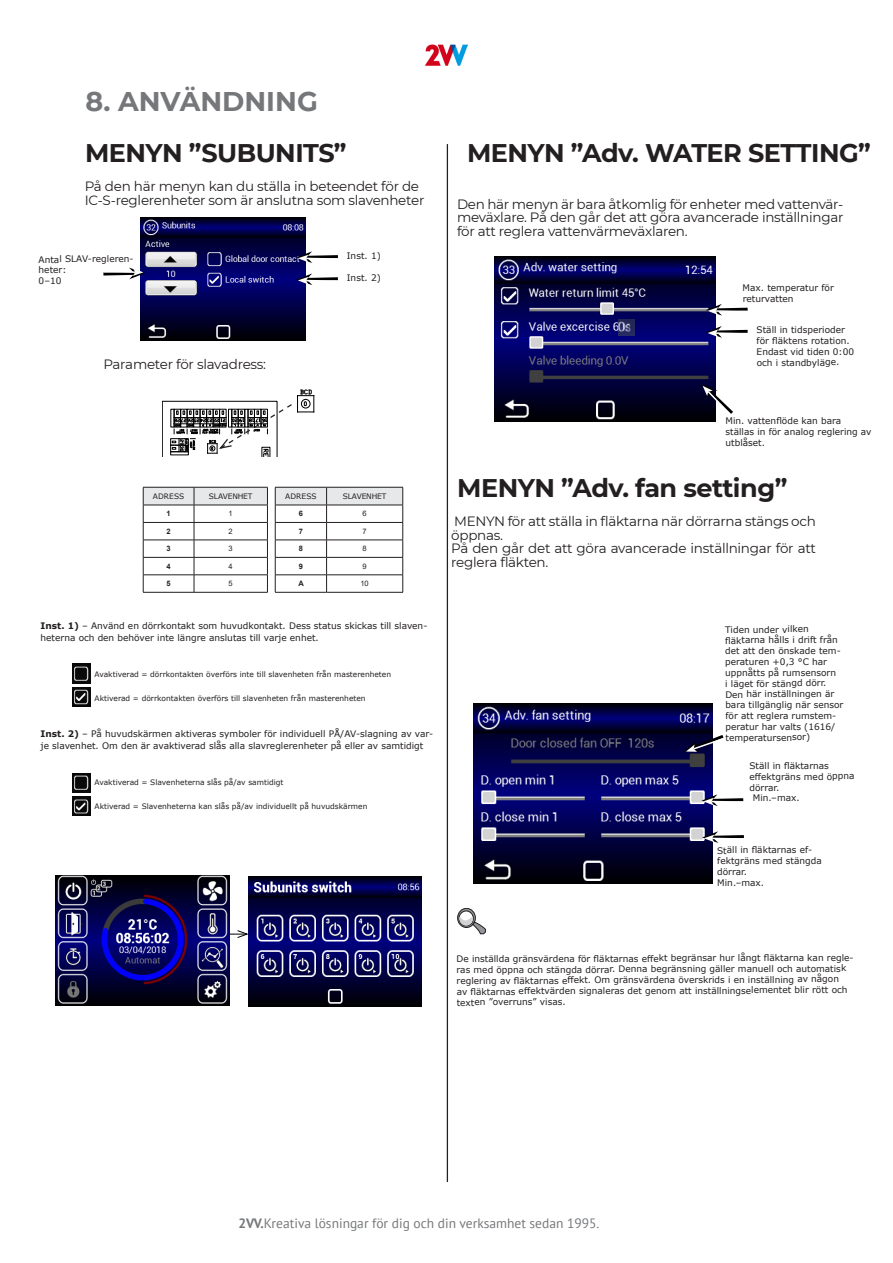
<style>
.page{position:relative;width:893px;height:1263px;background:#fff}
.page>*{position:absolute;margin:0;border:0;box-sizing:border-box;transform-origin:0 0}
.obsah{font:700 27px "Montserrat";color:#75777a}
.Text_-_odsazeni{font:700 25.5px "Montserrat";letter-spacing:-.02em;color:#231f20}
.Text{font:13.5px/13.5px "Montserrat";letter-spacing:-.02em;color:#231f20}
.t1{font:13.5px "PT Sans";color:#75777a}
.t2{font:9px/10.8px "Verdana";letter-spacing:-.005em;color:#231f20}
.Text_-_odsazeni-2{font:7.5px "Verdana";color:#231f20}
.Text_-_odsazeni-3{font:7.5px "Verdana";letter-spacing:-.02em;color:#231f20}
.KAPITOLY{font:7.5px "Verdana";letter-spacing:.015em;color:#231f20}
.KAPITOLY-2{font:7.5px "Arial";color:#231f20}
.KAPITOLY-3{font:700 7.5px "Arial";color:#231f20}
.s1{font-weight:700}
</style>
<div class="page">
<img style="left:425px;top:45px;width:43px;height:21px">
<img style="left:494px;top:256px;width:221px;height:166px">
<img style="left:619px;top:320px;width:16px;height:15px">
<img style="left:141px;top:217px;width:165px;height:124px">
<img style="left:72px;top:664px;width:18px;height:19px">
<img style="left:72px;top:773px;width:18px;height:20px">
<img style="left:72px;top:687px;width:18px;height:19px">
<img style="left:72px;top:797px;width:18px;height:19px">
<svg style="left:103px;top:268px;width:42px;height:11px"></svg>
<svg style="left:296px;top:251px;width:42px;height:12px"></svg>
<svg style="left:296px;top:273px;width:42px;height:12px"></svg>
<svg style="left:229px;top:929px;width:19px;height:10px"></svg>
<hr style="left:447px;top:144px;width:1px;height:1038px;background:#231f20">
<hr style="left:143px;top:592px;width:51px;height:1px;background:#231f20">
<hr style="left:194px;top:592px;width:74px;height:1px;background:#231f20">
<hr style="left:275px;top:592px;width:52px;height:1px;background:#231f20">
<hr style="left:327px;top:592px;width:76px;height:1px;background:#231f20">
<svg style="left:143px;top:487px;width:260px;height:105px"></svg>
<svg style="left:162px;top:389px;width:153px;height:68px"></svg>
<img style="left:56px;top:875px;width:173px;height:130px">
<img style="left:248px;top:877px;width:174px;height:130px">
<img style="left:474px;top:704px;width:239px;height:179px">
<svg style="left:458px;top:908px;width:17px;height:19px"></svg>
<div style="left:457px;top:908px;width:19px;height:20px;border:1px solid #231f20;border-radius:50%"></div>
<div style="left:459px;top:911px;width:15px;height:15px;border:1px solid #231f20;border-radius:50%"></div>
<svg style="left:459px;top:914px;width:27px;height:20px"></svg>
<svg style="left:706px;top:304px;width:42px;height:12px"></svg>
<svg style="left:706px;top:326px;width:42px;height:12px"></svg>
<svg style="left:684px;top:732px;width:40px;height:20px"></svg>
<svg style="left:701px;top:794px;width:43px;height:12px"></svg>
<svg style="left:702px;top:831px;width:42px;height:12px"></svg>
<svg style="left:702px;top:384px;width:31px;height:33px"></svg>
<p class="obsah" style="left:85px;top:82px;width:234px">8. ANVÄNDNING</p>
<p class="Text_-_odsazeni" style="left:85px;top:134px;width:263px">MENYN ”SUBUNITS”</p>
<p class="Text" style="left:85px;top:179px;width:336px">På den här menyn kan du ställa in beteendet för de</p>
<p class="Text" style="left:85px;top:193px;width:341px">IC-S-reglerenheter som är anslutna som slavenheter</p>
<p class="t2" style="left:39px;top:253px;width:97px">Antal SLAV-regleren&shy;heter:</p>
<p class="t2" style="left:39px;top:275px;width:24px">0–10</p>
<p class="Text" style="left:103px;top:357px;width:164px">Parameter för slavadress:</p>
<p class="t2" style="left:347px;top:250px;width:36px">Inst. 1)</p>
<p class="t2" style="left:347px;top:272px;width:36px">Inst. 2)</p>
<p class="KAPITOLY" style="left:153px;top:491px;width:33px">ADRESS</p>
<p class="Text_-_odsazeni-3" style="left:209px;top:491px;width:45px">SLAVENHET</p>
<p class="KAPITOLY" style="left:285px;top:491px;width:33px">ADRESS</p>
<p class="Text_-_odsazeni-3" style="left:343px;top:491px;width:45px">SLAVENHET</p>
<p class="KAPITOLY-3" style="left:167px;top:508px;width:6px">1</p>
<p class="KAPITOLY-2" style="left:229px;top:509px;width:6px">1</p>
<p class="KAPITOLY-3" style="left:299px;top:508px;width:6px">6</p>
<p class="KAPITOLY-2" style="left:363px;top:509px;width:6px">6</p>
<p class="KAPITOLY-3" style="left:167px;top:526px;width:6px">2</p>
<p class="KAPITOLY-2" style="left:229px;top:526px;width:6px">2</p>
<p class="KAPITOLY-3" style="left:299px;top:526px;width:6px">7</p>
<p class="KAPITOLY-2" style="left:363px;top:526px;width:6px">7</p>
<p class="KAPITOLY-3" style="left:167px;top:543px;width:6px">3</p>
<p class="KAPITOLY-2" style="left:229px;top:543px;width:6px">3</p>
<p class="KAPITOLY-3" style="left:299px;top:543px;width:6px">8</p>
<p class="KAPITOLY-2" style="left:363px;top:543px;width:6px">8</p>
<p class="KAPITOLY-3" style="left:167px;top:561px;width:6px">4</p>
<p class="KAPITOLY-2" style="left:229px;top:561px;width:6px">4</p>
<p class="KAPITOLY-3" style="left:299px;top:561px;width:6px">9</p>
<p class="KAPITOLY-2" style="left:363px;top:561px;width:6px">9</p>
<p class="KAPITOLY-3" style="left:167px;top:578px;width:6px">5</p>
<p class="KAPITOLY-2" style="left:229px;top:578px;width:6px">5</p>
<p class="KAPITOLY-3" style="left:298px;top:578px;width:7px">A</p>
<p class="KAPITOLY-2" style="left:361px;top:578px;width:10px">10</p>
<p class="t2" style="left:41px;top:619px;width:388px;line-height:12px"><span class="s1">Inst. 1)</span> – Använd en dörrkontakt som huvudkontakt. Dess status skickas till slaven&shy;heterna och den behöver inte längre anslutas till varje enhet.</p>
<p class="Text_-_odsazeni-2" style="left:95px;top:669px;width:298px">Avaktiverad = dörrkontakten överförs inte till slavenheten från masterenheten</p>
<p class="Text_-_odsazeni-2" style="left:95px;top:693px;width:273px">Aktiverad = dörrkontakten överförs till slavenheten från masterenheten</p>
<p class="t2" style="left:41px;top:727px;width:394px;line-height:12px"><span class="s1">Inst. 2)</span> – På huvudskärmen aktiveras symboler för individuell PÅ/AV-slagning av var&shy;je slavenhet. Om den är avaktiverad slås alla slavreglerenheter på eller av samtidigt</p>
<p class="Text_-_odsazeni-2" style="left:95px;top:777px;width:190px">Avaktiverad = Slavenheterna slås på/av samtidigt</p>
<p class="Text_-_odsazeni-2" style="left:95px;top:801px;width:274px">Aktiverad = Slavenheterna kan slås på/av individuellt på huvudskärmen</p>
<p class="Text_-_odsazeni" style="left:467px;top:134px;width:405px">MENYN ”Adv. WATER SETTING”</p>
<p class="Text" style="left:457px;top:197px;width:388px;text-align:justify">Den här menyn är bara åtkomlig för enheter med vattenvär&shy;meväxlare. På den går det att göra avancerade inställningar för att reglera vattenvärmeväxlaren.</p>
<p class="t2" style="left:743px;top:282px;width:93px">Max. temperatur för returvatten</p>
<p class="t2" style="left:756px;top:324px;width:95px">Ställ in tidsperioder för fläktens rotation.</p>
<p class="t2" style="left:757px;top:346px;width:99px">Endast vid tiden 0:00 och i standbyläge.</p>
<p class="t2" style="left:725px;top:415px;width:148px">Min. vattenflöde kan bara ställas in för analog reglering av utblåset.</p>
<p class="Text_-_odsazeni" style="left:457px;top:469px;width:332px">MENYN ”Adv. fan setting”</p>
<p class="Text" style="left:451px;top:514px;width:366px">MENYN för att ställa in fläktarna när dörrarna stängs och öppnas.</p>
<p class="Text" style="left:451px;top:541px;width:366px">På den går det att göra avancerade inställningar för att reglera fläkten.</p>
<p class="t2" style="left:725px;top:624px;width:120px">Tiden under vilken fläktarna hålls i drift från det att den önskade tem&shy;peraturen +0,3 °C har uppnåtts på rumsensorn<br>i läget för stängd dörr.<br>Den här inställningen är bara tillgänglig när sensor för att reglera rumstem&shy;peratur har valts (1616/ temperatursensor)</p>
<p class="t2" style="left:749px;top:760px;width:107px">Ställ in fläktarnas effektgräns med öppna dörrar.</p>
<p class="t2" style="left:753px;top:792px;width:49px">Min.–max.</p>
<p class="t2" style="left:717px;top:844px;width:106px">Ställ in fläktarnas ef&shy;fektgräns med stängda dörrar.</p>
<p class="t2" style="left:717px;top:877px;width:49px">Min.–max.</p>
<p class="t2" style="left:457px;top:953px;width:398px">De inställda gränsvärdena för fläktarnas effekt begränsar hur långt fläktarna kan regle&shy;ras med öppna och stängda dörrar. Denna begränsning gäller manuell och automatisk reglering av fläktarnas effekt. Om gränsvärdena överskrids i en inställning av någon<br>av fläktarnas effektvärden signaleras det genom att inställningselementet blir rött och texten ”overruns” visas.</p>
<h3 class="t1" style="left:239px;top:1215px;width:362px"><span class="s1">2VV.</span>Kreativa lösningar för dig och din verksamhet sedan 1995.</h3>
</div>
